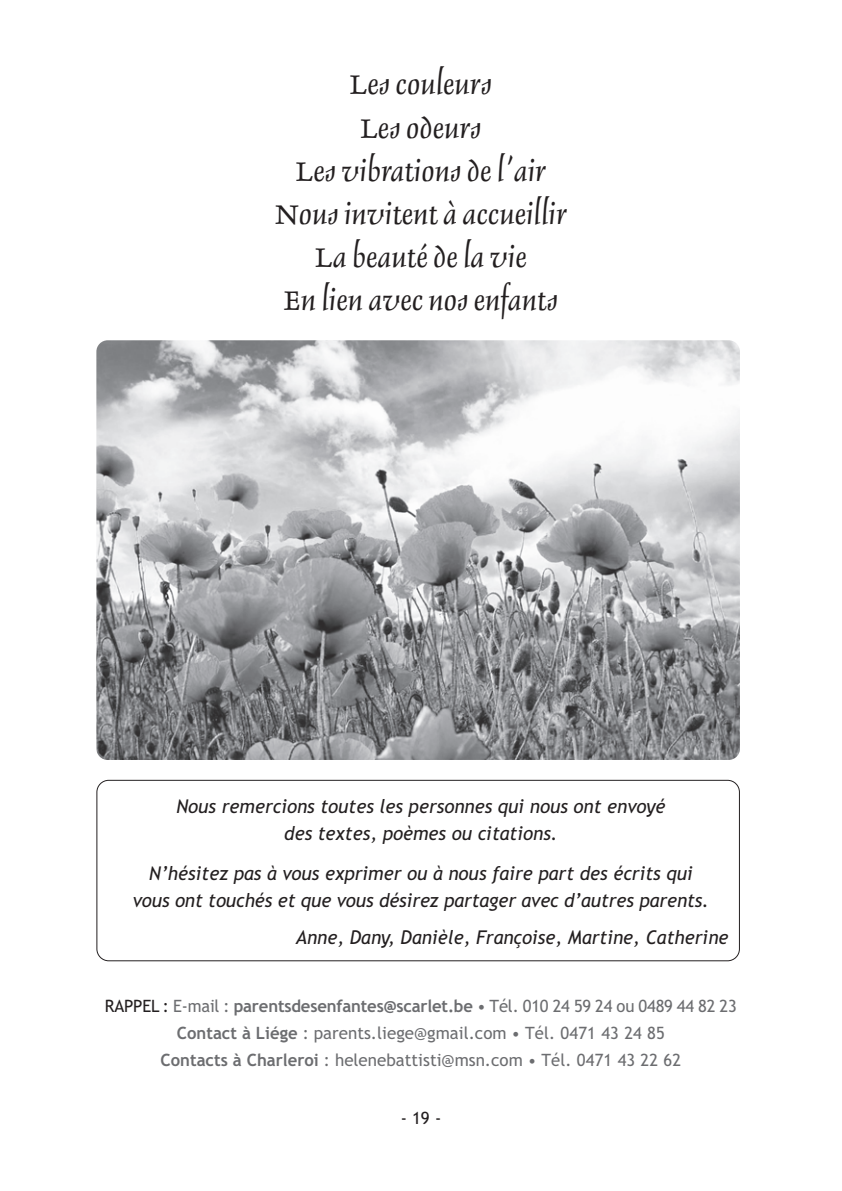
<style>
.page{position:relative;width:842px;height:1191px;background:#fff}
.page>*{position:absolute;margin:0;border:0;box-sizing:border-box;transform-origin:0 0}
.t1{font:36px/43.2px "Delphin LT Std 1";letter-spacing:-.01em;color:#231f20;text-align:center}
.t2{font:italic 19px/27px "Trebuchet MS";color:#231f20;text-align:center}
.t3{font:17px/27px "Trebuchet MS";color:#6c6d70;text-align:center}
.t4{font:17px "Trebuchet MS";color:#231f20}
.s1{color:#231f20}
.s2{font-weight:700}
</style>
<div class="page">
<img style="left:96px;top:340px;width:644px;height:420px;border-radius:11px">
<div style="left:96px;top:780px;width:644px;height:181px;border:2px solid #231f20;border-radius:12px"></div>
<h1 class="t1" style="left:275px;top:60px;width:293px">Les couleurs<br>Les odeurs<br>Les vibrations de l’air<br>Nous invitent à accueillir<br>La beauté de la vie<br>En lien avec nos enfants</h1>
<p class="t2" style="left:176px;top:794px;width:491px">Nous remercions toutes les personnes qui nous ont envoyé des textes, poèmes ou citations.</p>
<p class="t2" style="left:133px;top:861px;width:578px">N’hésitez pas à vous exprimer ou à nous faire part des écrits qui vous ont touchés et que vous désirez partager avec d’autres parents.</p>
<p class="t2" style="left:296px;top:925px;width:434px">Anne, Dany, Danièle, Françoise, Martine, Catherine</p>
<p class="t3" style="left:105px;top:993px;width:633px"><span class="s1">RAPPEL :</span> E-mail : <span class="s2">parentsdesenfantes@scarlet.be</span> • Tél. 010 24 59 24 ou 0489 44 82 23<br><span class="s2">Contact à Liége</span> : parents.liege@gmail.com • Tél. 0471 43 24 85<br><span class="s2">Contacts à Charleroi</span> : helenebattisti@msn.com • Tél. 0471 43 22 62</p>
<p class="t4" style="left:401px;top:1111px;width:42px">- 19 -</p>
</div>
